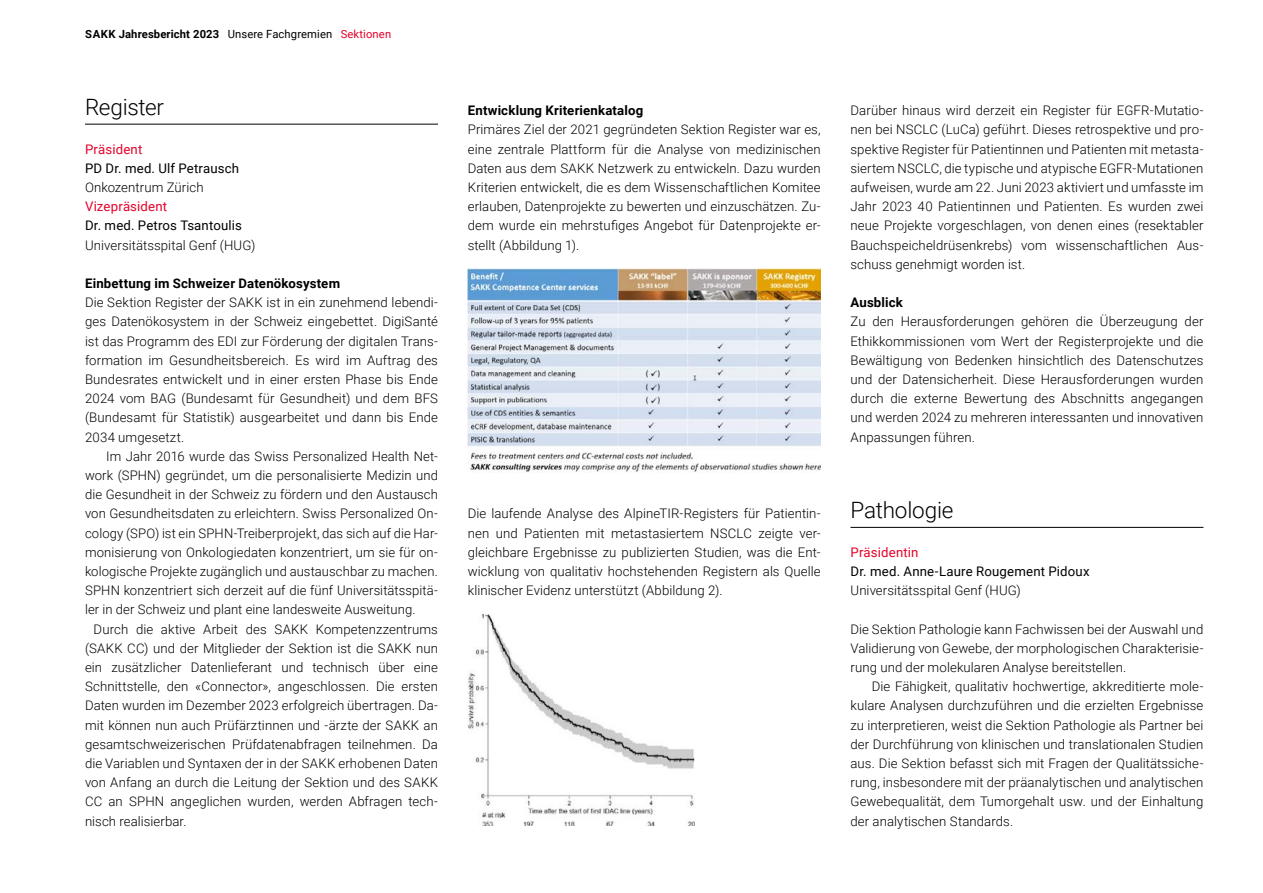
<style>
.page{position:relative;width:1263px;height:893px;background:#fff}
.page>*{position:absolute;margin:0;border:0;box-sizing:border-box;transform-origin:0 0}
.Hauptitel{font:300 22.5px "Roboto";letter-spacing:-.01em;color:#000}
.Grundtext_Einzug{font:300 13.2px/19.2px "Roboto";letter-spacing:.005em;color:#000;text-align:justify}
.Grundtext_neu{font:13.2px "Roboto";letter-spacing:.015em;color:#000}
.Grundtext_neu-2{font:300 13.2px "Roboto";letter-spacing:.005em;color:#000}
.Grundtext_neu-3{font:700 13.2px "Roboto";letter-spacing:.015em;color:#000}
.Grundtext_neu-4{font:13.2px "Roboto";letter-spacing:.015em;color:#e7002a}
.t1{font:700 11.25px "Roboto";letter-spacing:.01em;color:#000}
.s1{font-weight:400}
.s2{font-weight:400;color:#e7002a}
</style>
<div class="page">
<hr style="left:85px;top:124px;width:353px;height:1px;background:#000">
<img style="left:468px;top:269px;width:353px;height:204px">
<img style="left:468px;top:614px;width:226px;height:212px">
<hr style="left:850px;top:527px;width:353px;height:1px;background:#000">
<p class="t1" style="left:85px;top:27px;width:307px">SAKK Jahresbericht 2023 <span class="s1">Unsere Fachgremien</span> <span class="s2">Sektionen</span></p>
<p class="Hauptitel" style="left:85px;top:91px;width:81px">Register</p>
<p class="Grundtext_neu-4" style="left:85px;top:140px;width:59px">Präsident</p>
<p class="Grundtext_neu" style="left:85px;top:159px;width:156px">PD Dr. med. Ulf Petrausch</p>
<p class="Grundtext_neu-2" style="left:85px;top:178px;width:120px">Onkozentrum Zürich</p>
<p class="Grundtext_neu-4" style="left:85px;top:197px;width:84px">Vizepräsident</p>
<p class="Grundtext_neu" style="left:85px;top:216px;width:158px">Dr. med. Petros Tsantoulis</p>
<p class="Grundtext_neu-2" style="left:85px;top:236px;width:172px">Universitätsspital Genf (HUG)</p>
<p class="Grundtext_neu-3" style="left:85px;top:274px;width:257px">Einbettung im Schweizer Datenökosystem</p>
<p class="Grundtext_Einzug" style="left:85px;top:292px;width:354px">Die Sektion Register der SAKK ist in ein zunehmend lebendi&shy;ges Datenökosystem in der Schweiz eingebettet. DigiSanté ist das Programm des EDI zur Förderung der digitalen Trans&shy;formation im Gesundheitsbereich. Es wird im Auftrag des Bundesrates entwickelt und in einer ersten Phase bis Ende 2024 vom BAG (Bundesamt für Gesundheit) und dem BFS (Bundesamt für Statistik) ausgearbeitet und dann bis Ende 2034 umgesetzt.</p>
<p class="Grundtext_Einzug" style="left:85px;top:446px;width:354px;text-indent:21px">Im Jahr 2016 wurde das Swiss Personalized Health Net&shy;work (SPHN) gegründet, um die personalisierte Medizin und die Gesundheit in der Schweiz zu fördern und den Austausch von Gesundheitsdaten zu erleichtern. Swiss Personalized On&shy;cology (SPO) ist ein SPHN-Treiberprojekt, das sich auf die Har&shy;monisierung von Onkologiedaten konzentriert, um sie für on&shy;kologische Projekte zugänglich und austauschbar zu machen.<br>SPHN konzentriert sich derzeit auf die fünf Universitätsspitä&shy;ler in der Schweiz und plant eine landesweite Ausweitung.</p>
<p class="Grundtext_Einzug" style="left:85px;top:619px;width:354px;text-indent:9px">Durch die aktive Arbeit des SAKK Kompetenzzentrums (SAKK CC) und der Mitglieder der Sektion ist die SAKK nun ein zusätzlicher Datenlieferant und technisch über eine Schnittstelle, den «Connector», angeschlossen. Die ersten Daten wurden im Dezember 2023 erfolgreich übertragen. Da&shy;mit können nun auch Prüfärztinnen und -ärzte der SAKK an gesamtschweizerischen Prüfdatenabfragen teilnehmen. Da die Variablen und Syntaxen der in der SAKK erhobenen Daten von Anfang an durch die Leitung der Sektion und des SAKK CC an SPHN angeglichen wurden, werden Abfragen tech&shy;nisch realisierbar.</p>
<p class="Grundtext_neu-3" style="left:468px;top:101px;width:177px">Entwicklung Kriterienkatalog</p>
<p class="Grundtext_Einzug" style="left:468px;top:120px;width:354px">Primäres Ziel der 2021 gegründeten Sektion Register war es, eine zentrale Plattform für die Analyse von medizinischen Daten aus dem SAKK Netzwerk zu entwickeln. Dazu wurden Kriterien entwickelt, die es dem Wissenschaftlichen Komitee erlauben, Datenprojekte zu bewerten und einzuschätzen. Zu&shy;dem wurde ein mehrstufiges Angebot für Datenprojekte er&shy;stellt (Abbildung 1).</p>
<p class="Grundtext_Einzug" style="left:468px;top:504px;width:354px">Die laufende Analyse des AlpineTIR-Registers für Patientin&shy;nen und Patienten mit metastasiertem NSCLC zeigte ver&shy;gleichbare Ergebnisse zu publizierten Studien, was die Ent&shy;wicklung von qualitativ hochstehenden Registern als Quelle klinischer Evidenz unterstützt (Abbildung 2).</p>
<p class="Grundtext_Einzug" style="left:850px;top:100px;width:354px">Darüber hinaus wird derzeit ein Register für EGFR-Mutatio&shy;nen bei NSCLC (LuCa) geführt. Dieses retrospektive und pro&shy;spektive Register für Patientinnen und Patienten mit metasta&shy;siertem NSCLC, die typische und atypische EGFR-Mutationen aufweisen, wurde am 22. Juni 2023 aktiviert und umfasste im Jahr 2023 40 Patientinnen und Patienten. Es wurden zwei neue Projekte vorgeschlagen, von denen eines (resektabler Bauchspeicheldrüsenkrebs) vom wissenschaftlichen Aus&shy;schuss genehmigt worden ist.</p>
<p class="Grundtext_neu-3" style="left:850px;top:293px;width:54px">Ausblick</p>
<p class="Grundtext_Einzug" style="left:850px;top:312px;width:354px">Zu den Herausforderungen gehören die Überzeugung der Ethikkommissionen vom Wert der Registerprojekte und die Bewältigung von Bedenken hinsichtlich des Datenschutzes und der Datensicherheit. Diese Herausforderungen wurden durch die externe Bewertung des Abschnitts angegangen und werden 2024 zu mehreren interessanten und innovativen Anpassungen führen.</p>
<p class="Hauptitel" style="left:850px;top:495px;width:104px">Pathologie</p>
<p class="Grundtext_neu-4" style="left:850px;top:543px;width:70px">Präsidentin</p>
<p class="Grundtext_neu" style="left:850px;top:562px;width:241px">Dr. med. Anne-Laure Rougement Pidoux</p>
<p class="Grundtext_neu-2" style="left:850px;top:581px;width:172px">Universitätsspital Genf (HUG)</p>
<p class="Grundtext_Einzug" style="left:850px;top:619px;width:354px">Die Sektion Pathologie kann Fachwissen bei der Auswahl und Validierung von Gewebe, der morphologischen Charakterisie&shy;rung und der molekularen Analyse bereitstellen.</p>
<p class="Grundtext_Einzug" style="left:850px;top:676px;width:354px;text-indent:21px">Die Fähigkeit, qualitativ hochwertige, akkreditierte mole&shy;kulare Analysen durchzuführen und die erzielten Ergebnisse zu interpretieren, weist die Sektion Pathologie als Partner bei der Durchführung von klinischen und translationalen Studien aus. Die Sektion befasst sich mit Fragen der Qualitätssiche&shy;rung, insbesondere mit der präanalytischen und analytischen Gewebequalität, dem Tumorgehalt usw. und der Einhaltung der analytischen Standards.</p>
</div>
